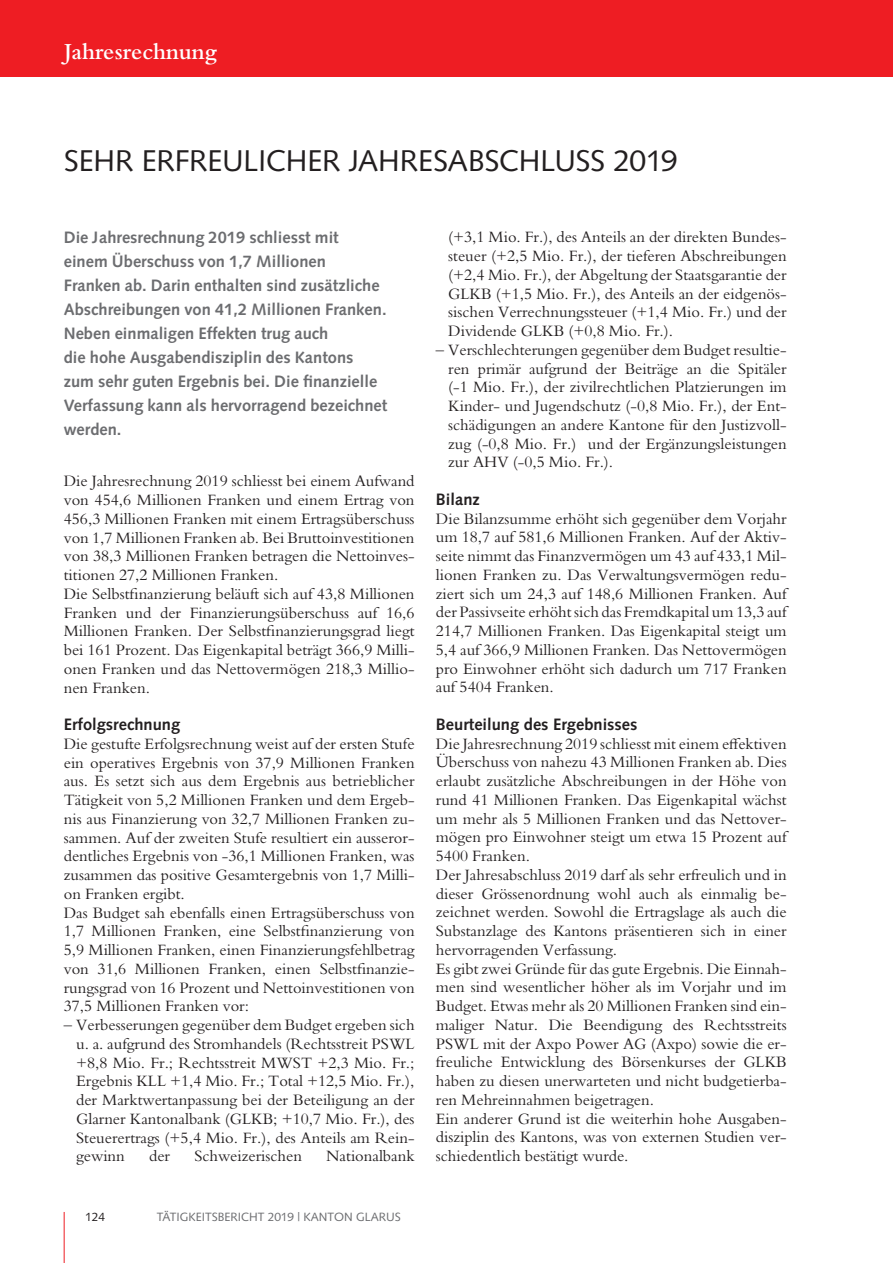
<style>
.page{position:relative;width:893px;height:1263px;background:#fff}
.page>*{position:absolute;margin:0;border:0;box-sizing:border-box;transform-origin:0 0}
.t1{font:30px "Syntax LT Std";letter-spacing:-.01em;color:#231f20}
.t2{font:600 24px "Bembo Std";color:#fff}
.t3{font:16.5px/18.8px "Bembo Std";color:#231f20;text-align:justify}
.t4{font:700 16.5px/24px "Syntax LT Std";color:#6c6d70}
.t5{font:700 16.5px "Syntax LT Std";color:#231f20}
.t6{font:12px "Syntax LT Std";color:#6c6d70}
.t7{font:12px "Syntax LT Std";color:#231f20}
</style>
<div class="page">
<hr style="left:64px;top:1212px;width:1px;height:51px;background:#ee1d23">
<div style="left:0;top:0;width:893px;height:77px;background:#ee1d23"></div>
<h2 class="t2" style="left:64px;top:38px;width:155px">Jahresrechnung</h2>
<h1 class="t1" style="left:64px;top:143px;width:615px">SEHR ERFREULICHER JAHRESABSCHLUSS 2019</h1>
<p class="t4" style="left:64px;top:225px;width:325px">Die Jahresrechnung 2019 schliesst mit<br>einem Überschuss von 1,7 Millionen<br>Franken ab. Darin enthalten sind zusätzliche Abschreibungen von 41,2 Millionen Franken.<br>Neben einmaligen Effekten trug auch<br>die hohe Ausgabendisziplin des Kantons zum sehr guten Ergebnis bei. Die finanzielle Verfassung kann als hervorragend bezeichnet werden.</p>
<p class="t3" style="left:64px;top:471px;width:352px;text-align:left">Die Jahresrechnung 2019 schliesst bei einem Aufwand von 454,6 Millionen Franken und einem Ertrag von 456,3 Millionen Franken mit einem Ertragsüberschuss von 1,7 Millionen Franken ab. Bei Bruttoinvestitionen von 38,3 Millionen Franken betragen die Nettoinves&shy;titionen 27,2 Millionen Franken.<br>Die Selbstfinanzierung beläuft sich auf 43,8 Millionen Franken und der Finanzierungsüberschuss auf 16,6<br>Millionen Franken. Der Selbstfinanzierungsgrad liegt bei 161 Prozent. Das Eigenkapital beträgt 366,9 Milli&shy;onen Franken und das Nettovermögen 218,3 Millio&shy;nen Franken.</p>
<p class="t5" style="left:64px;top:715px;width:118px">Erfolgsrechnung</p>
<p class="t3" style="left:64px;top:734px;width:352px;text-align:left">Die gestufte Erfolgsrechnung weist auf der ersten Stufe ein operatives Ergebnis von 37,9 Millionen Franken aus. Es setzt sich aus dem Ergebnis aus betrieblicher Tätigkeit von 5,2 Millionen Franken und dem Ergeb&shy;nis aus Finanzierung von 32,7 Millionen Franken zu&shy;sammen. Auf der zweiten Stufe resultiert ein ausseror&shy;dentliches Ergebnis von -36,1 Millionen Franken, was zusammen das positive Gesamtergebnis von 1,7 Milli&shy;on Franken ergibt.<br>Das Budget sah ebenfalls einen Ertragsüberschuss von 1,7 Millionen Franken, eine Selbstfinanzierung von 5,9 Millionen Franken, einen Finanzierungsfehlbetrag von 31,6 Millionen Franken, einen Selbstfinanzie&shy;rungsgrad von 16 Prozent und Nettoinvestitionen von 37,5 Millionen Franken vor:</p>
<p class="t3" style="left:76px;top:1015px;width:340px;text-indent:-12px">– Verbesserungen gegenüber dem Budget ergeben sich u. a. aufgrund des Stromhandels (Rechtsstreit PSWL +8,8 Mio. Fr.; Rechtsstreit MWST +2,3 Mio. Fr.; Ergebnis KLL +1,4 Mio. Fr.; Total +12,5 Mio. Fr.), der Marktwertanpassung bei der Beteiligung an der Glarner Kantonalbank (GLKB; +10,7 Mio. Fr.), des Steuerertrags (+5,4 Mio. Fr.), des Anteils am Rein&shy;gewinn</p>
<p class="t3" style="left:149px;top:1146px;width:22px">der</p>
<p class="t3" style="left:194px;top:1146px;width:109px">Schweizerischen</p>
<p class="t3" style="left:326px;top:1146px;width:90px">Nationalbank</p>
<p class="t7" style="left:85px;top:1210px;width:22px">124</p>
<p class="t6" style="left:157px;top:1210px;width:246px">TÄTIGKEITSBERICHT 2019 | KANTON GLARUS</p>
<p class="t3" style="left:448px;top:228px;width:340px">(+3,1 Mio. Fr.), des Anteils an der direkten Bundes&shy;steuer (+2,5 Mio. Fr.), der tieferen Abschreibungen (+2,4 Mio. Fr.), der Abgeltung der Staatsgarantie der GLKB (+1,5 Mio. Fr.), des Anteils an der eidgenös&shy;sischen Verrechnungssteuer (+1,4 Mio. Fr.) und der Dividende GLKB (+0,8 Mio. Fr.).</p>
<p class="t3" style="left:448px;top:340px;width:340px;text-indent:-12px">– Verschlechterungen gegenüber dem Budget resultie&shy;ren primär aufgrund der Beiträge an die Spitäler (-1 Mio. Fr.), der zivilrechtlichen Platzierungen im Kinder- und Jugendschutz (-0,8 Mio. Fr.), der Ent&shy;schädigungen an andere Kantone für den Justizvoll&shy;zug (-0,8 Mio. Fr.) und der Ergänzungsleistungen zur AHV (-0,5 Mio. Fr.).</p>
<p class="t5" style="left:436px;top:490px;width:46px">Bilanz</p>
<p class="t3" style="left:436px;top:509px;width:352px">Die Bilanzsumme erhöht sich gegenüber dem Vorjahr um 18,7 auf 581,6 Millionen Franken. Auf der Aktiv&shy;seite nimmt das Finanzvermögen um 43 auf 433,1 Mil&shy;lionen Franken zu. Das Verwaltungsvermögen redu&shy;ziert sich um 24,3 auf 148,6 Millionen Franken. Auf der Passivseite erhöht sich das Fremdkapital um 13,3 auf 214,7 Millionen Franken. Das Eigenkapital steigt um 5,4 auf 366,9 Millionen Franken. Das Nettovermögen pro Einwohner erhöht sich dadurch um 717 Franken auf 5404 Franken.</p>
<p class="t5" style="left:436px;top:715px;width:203px">Beurteilung des Ergebnisses</p>
<p class="t3" style="left:436px;top:734px;width:352px;text-align:left">Die Jahresrechnung 2019 schliesst mit einem effektiven Überschuss von nahezu 43 Millionen Franken ab. Dies erlaubt zusätzliche Abschreibungen in der Höhe von rund 41 Millionen Franken. Das Eigenkapital wächst um mehr als 5 Millionen Franken und das Nettover&shy;mögen pro Einwohner steigt um etwa 15 Prozent auf 5400 Franken.<br>Der Jahresabschluss 2019 darf als sehr erfreulich und in dieser Grössenordnung wohl auch als einmalig be&shy;zeichnet werden. Sowohl die Ertragslage als auch die Substanzlage des Kantons präsentieren sich in einer hervorragenden Verfassung.<br>Es gibt zwei Gründe für das gute Ergebnis. Die Einnah&shy;men sind wesentlicher höher als im Vorjahr und im Budget. Etwas mehr als 20 Millionen Franken sind ein&shy;maliger Natur. Die Beendigung des Rechtsstreits PSWL mit der Axpo Power AG (Axpo) sowie die er&shy;freuliche Entwicklung des Börsenkurses der GLKB haben zu diesen unerwarteten und nicht budgetierba&shy;ren Mehreinnahmen beigetragen.<br>Ein anderer Grund ist die weiterhin hohe Ausgaben&shy;disziplin des Kantons, was von externen Studien ver&shy;schiedentlich bestätigt wurde.</p>
</div>
